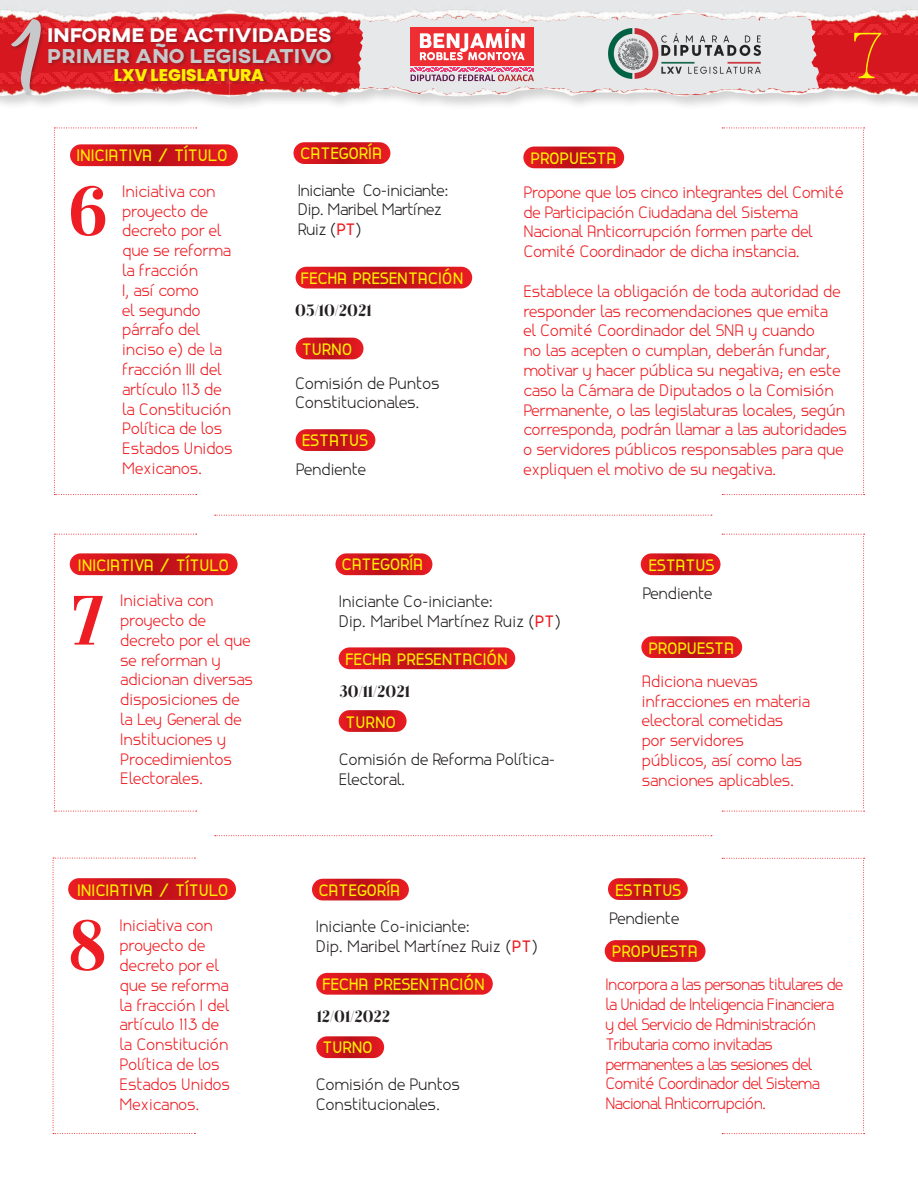
<style>
.page{position:relative;width:918px;height:1188px;background:#fff}
.page>*{position:absolute;margin:0;border:0;box-sizing:border-box;transform-origin:0 0}
.t1{font:700 73.2px "Otama W00";color:#ee1d23}
.t2{font:66.45px "Amarillo";color:#c7c8ca}
.t3{font:56.7px "AC Big Serif One";color:#fff101}
.t4{font:800 20.55px "AXIS";color:#c7c8ca}
.t5{font:800 20.25px "AXIS";color:#fff}
.t6{font:800 16.95px "Poppins";color:#fff101}
.t7{font:16.5px/19.8px "canela";color:#ee1d23}
.t8{font:16.5px/19.8px "canela";color:#231f20}
.t9{font:700 16.5px "canela";color:#fff101}
.t10{font:16.5px/19.8px "canela";letter-spacing:-.03em;color:#ee1d23}
.t11{font:16.5px/19.8px "canela";letter-spacing:-.02em;color:#231f20}
.t12{font:16.5px "Otama ep";color:#231f20}
.s1{font-weight:700;color:#ee1d23}
</style>
<div class="page">
<div style="left:0;top:0;width:918px;height:111px;background:#231f20;opacity:.2"></div>
<div style="left:0;top:0;width:918px;height:13px;background:#e6e7e9"></div>
<div style="left:10px;top:18px;width:35px;height:79px;background:#dad9d9"></div>
<svg style="left:0;top:13px;width:918px;height:82px;background:#db757a"></svg>
<div style="left:603px;top:26px;width:163px;height:56px;background:#e7e8e9"></div>
<img style="left:608px;top:29px;width:152px;height:49px">
<svg style="left:605px;top:940px;width:101px;height:22px;background:#d11920"></svg>
<svg style="left:608px;top:878px;width:80px;height:22px;background:#d11921"></svg>
<svg style="left:316px;top:1036px;width:68px;height:22px"></svg>
<svg style="left:316px;top:973px;width:177px;height:22px;background:#d21a21"></svg>
<svg style="left:312px;top:879px;width:97px;height:21px;background:#d1161d"></svg>
<div style="left:68px;top:878px;width:168px;height:22px;background:#de1920;border-radius:11px"></div>
<svg style="left:641px;top:636px;width:101px;height:22px;background:#ce1820"></svg>
<svg style="left:641px;top:553px;width:80px;height:22px;background:#d11b22"></svg>
<svg style="left:339px;top:710px;width:68px;height:22px"></svg>
<svg style="left:339px;top:647px;width:176px;height:22px;background:#d21a21"></svg>
<svg style="left:335px;top:553px;width:97px;height:22px;background:#d11b22"></svg>
<div style="left:70px;top:553px;width:168px;height:22px;background:#de1920;border-radius:11px"></div>
<svg style="left:523px;top:147px;width:101px;height:21px;background:#d1161e"></svg>
<svg style="left:296px;top:429px;width:79px;height:22px;background:#d1171f"></svg>
<svg style="left:296px;top:338px;width:68px;height:21px"></svg>
<svg style="left:296px;top:267px;width:176px;height:21px;background:#d1151d"></svg>
<svg style="left:293px;top:142px;width:97px;height:22px;background:#d11921"></svg>
<div style="left:70px;top:144px;width:168px;height:22px;background:#de1920;border-radius:11px"></div>
<svg style="left:722px;top:858px;width:143px;height:276px"></svg>
<svg style="left:53px;top:858px;width:142px;height:276px"></svg>
<svg style="left:54px;top:534px;width:143px;height:278px"></svg>
<svg style="left:54px;top:128px;width:143px;height:367px"></svg>
<svg style="left:215px;top:835px;width:497px;height:1px"></svg>
<svg style="left:215px;top:515px;width:497px;height:1px"></svg>
<svg style="left:722px;top:534px;width:143px;height:278px"></svg>
<svg style="left:722px;top:128px;width:143px;height:367px"></svg>
<h2 class="t2" style="left:8px;top:31px;width:34px">1</h2>
<p class="t5" style="left:47px;top:22px;width:286px">INFORME DE ACTIVIDADES</p>
<p class="t4" style="left:47px;top:42px;width:286px">PRIMER AÑO LEGISLATIVO</p>
<p class="t6" style="left:114px;top:65px;width:152px">LXV LEGISLATURA</p>
<p class="t9" style="left:300px;top:143px;width:83px">CATEGORÍA</p>
<p class="t9" style="left:76px;top:145px;width:153px">INICIATIVA / TÍTULO</p>
<p class="t9" style="left:531px;top:148px;width:87px">PROPUESTA</p>
<h3 class="t3" style="left:852px;top:25px;width:34px">7</h3>
<h1 class="t1" style="left:66px;top:166px;width:44px">6</h1>
<p class="t11" style="left:298px;top:180px;width:152px">Iniciante Co-iniciante:<br>Dip. Maribel Martínez<br>Ruiz (<span class="s1">PT</span>)</p>
<p class="t7" style="left:122px;top:181px;width:112px">Iniciativa con proyecto de decreto por el que se reforma la fracción<br>I, así como<br>el segundo párrafo del inciso e) de la fracción III del artículo 113 de la Constitución<br>Política de los<br>Estados Unidos<br>Mexicanos.</p>
<p class="t7" style="left:523px;top:183px;width:322px">Propone que los cinco integrantes del Comité de Participación Ciudadana del Sistema Nacional Anticorrupción formen parte del Comité Coordinador de dicha instancia.</p>
<p class="t9" style="left:301px;top:268px;width:164px">FECHA PRESENTACIÓN</p>
<p class="t7" style="left:523px;top:282px;width:325px">Establece la obligación de toda autoridad de responder las recomendaciones que emita<br>el Comité Coordinador del SNA y cuando<br>no las acepten o cumplan, deberán fundar, motivar y hacer pública su negativa; en este caso la Cámara de Diputados o la Comisión Permanente, o las legislaturas locales, según corresponda, podrán llamar a las autoridades o servidores públicos responsables para que expliquen el motivo de su negativa.</p>
<p class="t12" style="left:295px;top:300px;width:78px">05/10/2021</p>
<p class="t9" style="left:302px;top:339px;width:52px">TURNO</p>
<p class="t8" style="left:295px;top:373px;width:146px">Comisión de Puntos<br>Constitucionales.</p>
<p class="t9" style="left:302px;top:430px;width:68px">ESTATUS</p>
<p class="t8" style="left:296px;top:459px;width:71px">Pendiente</p>
<p class="t9" style="left:78px;top:555px;width:153px">INICIATIVA / TÍTULO</p>
<p class="t9" style="left:341px;top:554px;width:83px">CATEGORÍA</p>
<h1 class="t1" style="left:72px;top:575px;width:35px">7</h1>
<p class="t7" style="left:120px;top:591px;width:134px">Iniciativa con proyecto de decreto por el que se reforman y adicionan diversas disposiciones de la Ley General de<br>Instituciones y<br>Procedimientos<br>Electorales.</p>
<p class="t8" style="left:339px;top:592px;width:223px">Iniciante Co-iniciante:<br>Dip. Maribel Martínez Ruiz (<span class="s1">PT</span>)</p>
<p class="t9" style="left:345px;top:649px;width:164px">FECHA PRESENTACIÓN</p>
<p class="t12" style="left:340px;top:681px;width:72px">30/11/2021</p>
<p class="t9" style="left:346px;top:712px;width:52px">TURNO</p>
<p class="t8" style="left:339px;top:750px;width:218px">Comisión de Reforma Política-<br>Electoral.</p>
<p class="t9" style="left:77px;top:880px;width:153px">INICIATIVA / TÍTULO</p>
<p class="t9" style="left:318px;top:880px;width:83px">CATEGORÍA</p>
<h1 class="t1" style="left:67px;top:900px;width:42px">8</h1>
<p class="t7" style="left:120px;top:916px;width:112px">Iniciativa con proyecto de decreto por el que se reforma la fracción I del artículo 113 de la Constitución<br>Política de los<br>Estados Unidos<br>Mexicanos.</p>
<p class="t8" style="left:316px;top:917px;width:223px">Iniciante Co-iniciante:<br>Dip. Maribel Martínez Ruiz (<span class="s1">PT</span>)</p>
<p class="t9" style="left:322px;top:974px;width:164px">FECHA PRESENTACIÓN</p>
<p class="t12" style="left:317px;top:1006px;width:75px">12/01/2022</p>
<p class="t9" style="left:322px;top:1037px;width:52px">TURNO</p>
<p class="t8" style="left:316px;top:1075px;width:146px">Comisión de Puntos<br>Constitucionales.</p>
<p class="t9" style="left:648px;top:555px;width:68px">ESTATUS</p>
<p class="t8" style="left:642px;top:584px;width:71px">Pendiente</p>
<p class="t9" style="left:648px;top:638px;width:87px">PROPUESTA</p>
<p class="t7" style="left:642px;top:671px;width:170px">Adiciona nuevas infracciones en materia electoral cometidas por servidores públicos, así como las sanciones aplicables.</p>
<p class="t9" style="left:615px;top:880px;width:68px">ESTATUS</p>
<p class="t8" style="left:609px;top:909px;width:71px">Pendiente</p>
<p class="t9" style="left:612px;top:941px;width:87px">PROPUESTA</p>
<p class="t10" style="left:605px;top:975px;width:239px">Incorpora a las personas titulares de la Unidad de Inteligencia Financiera y del Servicio de Administración<br>Tributaria como invitadas permanentes a las sesiones del<br>Comité Coordinador del Sistema<br>Nacional Anticorrupción.</p>
</div>
